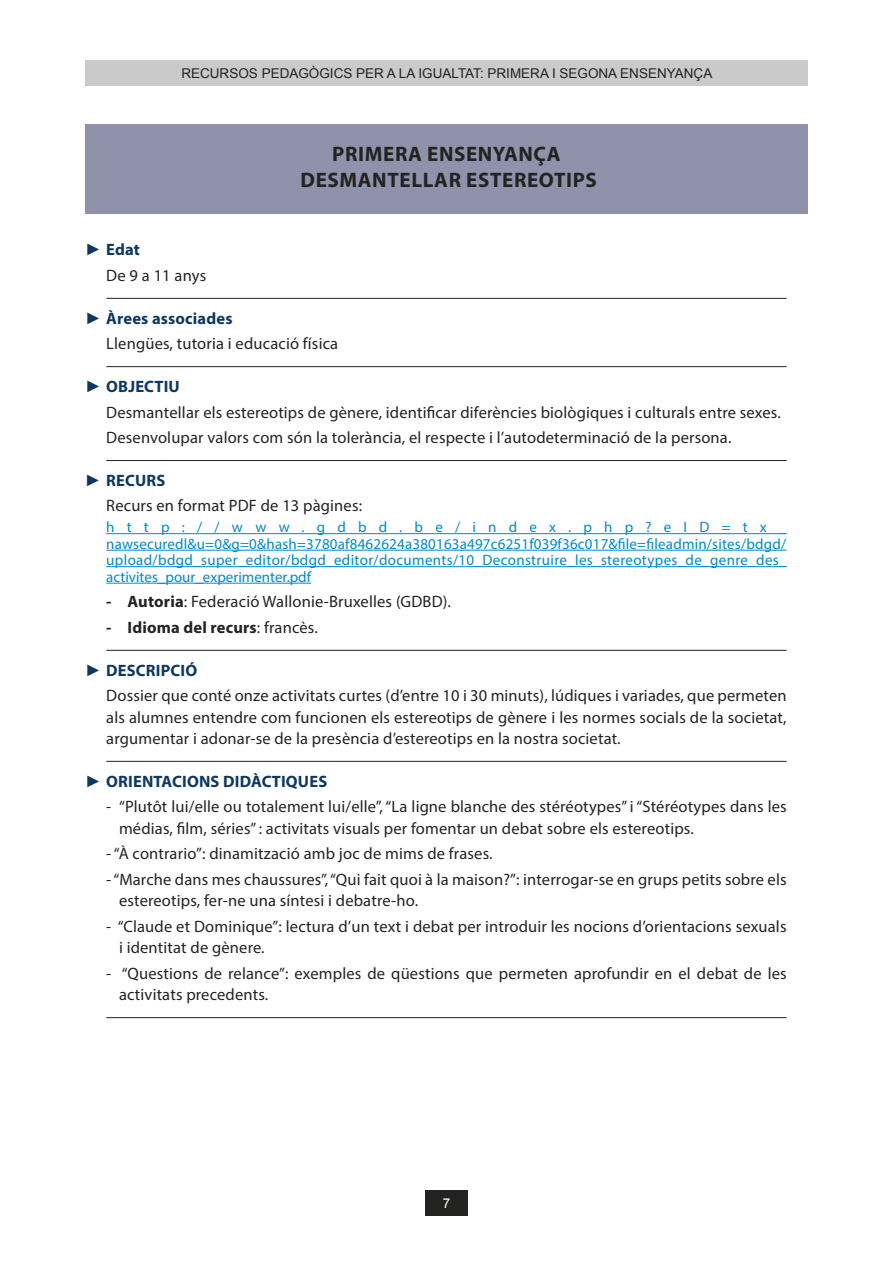
<style>
.page{position:relative;width:893px;height:1263px;background:#fff}
.page>*{position:absolute;margin:0;border:0;box-sizing:border-box;transform-origin:0 0}
.t1{font:700 21px/25.7px "Myriad Pro";letter-spacing:.03em;color:#232322;text-align:center}
.t2{font:16.5px/25.7px "Myriad Pro";letter-spacing:.01em;color:#232322}
.t3{font:700 16.5px "Myriad Pro";letter-spacing:.01em;color:#232322}
.t4{font:700 16.5px "Myriad Pro";letter-spacing:.01em;color:#0f3860}
.t5{font:15px/16.5px "Myriad Pro";color:#008ac7;text-align:justify}
.t6{font:13.5px "Arial";color:#232322}
.t7{font:13.5px "Arial";color:#fff}
.s1{font-family:"Arial";color:#0f3860}
.s2{font-weight:700;color:#0f3860}
.s3{font-weight:700}
.s4{font-weight:400}
.s5{font-family:"Arial";font-weight:400}
</style>
<div class="page">
<div style="left:85px;top:60px;width:723px;height:26px;background:#cbcaca"></div>
<div style="left:425px;top:1191px;width:43px;height:25px;background:#232322"></div>
<div style="left:85px;top:124px;width:723px;height:64px;background:#8f92aa"></div>
<div style="left:85px;top:150px;width:723px;height:63px;background:#8f92aa"></div>
<hr style="left:106px;top:298px;width:681px;height:1px;background:#232322">
<hr style="left:106px;top:366px;width:681px;height:1px;background:#232322">
<hr style="left:106px;top:460px;width:681px;height:1px;background:#232322">
<hr style="left:106px;top:533px;width:681px;height:1px;background:#008ac7">
<hr style="left:106px;top:550px;width:681px;height:1px;background:#008ac7">
<hr style="left:106px;top:566px;width:681px;height:1px;background:#008ac7">
<hr style="left:106px;top:583px;width:205px;height:1px;background:#008ac7">
<hr style="left:106px;top:650px;width:681px;height:1px;background:#232322">
<hr style="left:106px;top:761px;width:681px;height:1px;background:#232322">
<hr style="left:106px;top:1017px;width:681px;height:1px;background:#232322">
<p class="t6" style="left:181px;top:65px;width:532px">RECURSOS PEDAGÒGICS PER A LA IGUALTAT: PRIMERA I SEGONA ENSENYANÇA</p>
<p class="t1" style="left:300px;top:141px;width:298px">PRIMERA ENSENYANÇA<br>DESMANTELLAR ESTEREOTIPS</p>
<p class="t2" style="left:106px;top:237px;width:101px;text-indent:-21px"><span class="s1">►</span> <span class="s2">Edat<br></span>De 9 a 11 anys</p>
<p class="t2" style="left:106px;top:305px;width:233px;text-indent:-21px"><span class="s1">►</span> <span class="s2">Àrees associades<br></span>Llengües, tutoria i educació física</p>
<p class="t2" style="left:106px;top:373px;width:676px;text-indent:-21px"><span class="s1">►</span> <span class="s2">OBJECTIU<br></span>Desmantellar els estereotips de gènere, identificar diferències biològiques i culturals entre sexes.<br>Desenvolupar valors com són la tolerància, el respecte i l’autodeterminació de la persona.</p>
<p class="t2" style="left:106px;top:467px;width:257px;text-indent:-21px"><span class="s1">►</span> <span class="s2">RECURS<br></span>Recurs en format PDF de 13 pàgines:</p>
<p class="t5" style="left:106px;top:519px;width:682px">http://www.gdbd.be/index.php?eID=tx_ nawsecuredl&amp;u=0&amp;g=0&amp;hash=3780af8462624a380163a497c6251f039f36c017&amp;file=fileadmin/sites/bdgd/ upload/bdgd_super_editor/bdgd_editor/documents/10_Deconstruire_les_stereotypes_de_genre_des_ activites_pour_experimenter.pdf</p>
<p class="t2" style="left:106px;top:589px;width:346px"><span class="s3">- Autoria</span>: Federació Wallonie-Bruxelles (GDBD).</p>
<p class="t3" style="left:106px;top:617px;width:213px">- Idioma del recurs<span class="s4">: francès.</span></p>
<p class="t2" style="left:106px;top:657px;width:682px;text-indent:-21px"><span class="s1">►</span> <span class="s2">DESCRIPCIÓ<br></span>Dossier que conté onze activitats curtes (d’entre 10 i 30 minuts), lúdiques i variades, que permeten</p>
<p class="t2" style="left:106px;top:706px;width:682px;line-height:21.3px">als alumnes entendre com funcionen els estereotips de gènere i les normes socials de la societat, argumentar i adonar-se de la presència d’estereotips en la nostra societat.</p>
<p class="t4" style="left:85px;top:770px;width:244px"><span class="s5">►</span> ORIENTACIONS DIDÀCTIQUES</p>
<p class="t2" style="left:119px;top:796px;width:669px;line-height:21.3px;text-indent:-13px">- “Plutôt lui/elle ou totalement lui/elle”, “La ligne blanche des stéréotypes” i “Stéréotypes dans les médias, film, séries” : activitats visuals per fomentar un debat sobre els estereotips.</p>
<p class="t2" style="left:106px;top:840px;width:388px">- “À contrario”: dinamització amb joc de mims de frases.</p>
<p class="t2" style="left:119px;top:868px;width:669px;line-height:21.3px;text-indent:-13px">- “Marche dans mes chaussures”, “Qui fait quoi à la maison?”: interrogar-se en grups petits sobre els estereotips, fer-ne una síntesi i debatre-ho.</p>
<p class="t2" style="left:119px;top:915px;width:669px;line-height:21.3px;text-indent:-13px">- “Claude et Dominique”: lectura d’un text i debat per introduir les nocions d’orientacions sexuals i identitat de gènere.</p>
<p class="t2" style="left:119px;top:962px;width:669px;line-height:21.3px;text-indent:-13px">- “Questions de relance”: exemples de qüestions que permeten aprofundir en el debat de les activitats precedents.</p>
<p class="t7" style="left:443px;top:1194px;width:9px">7</p>
</div>
